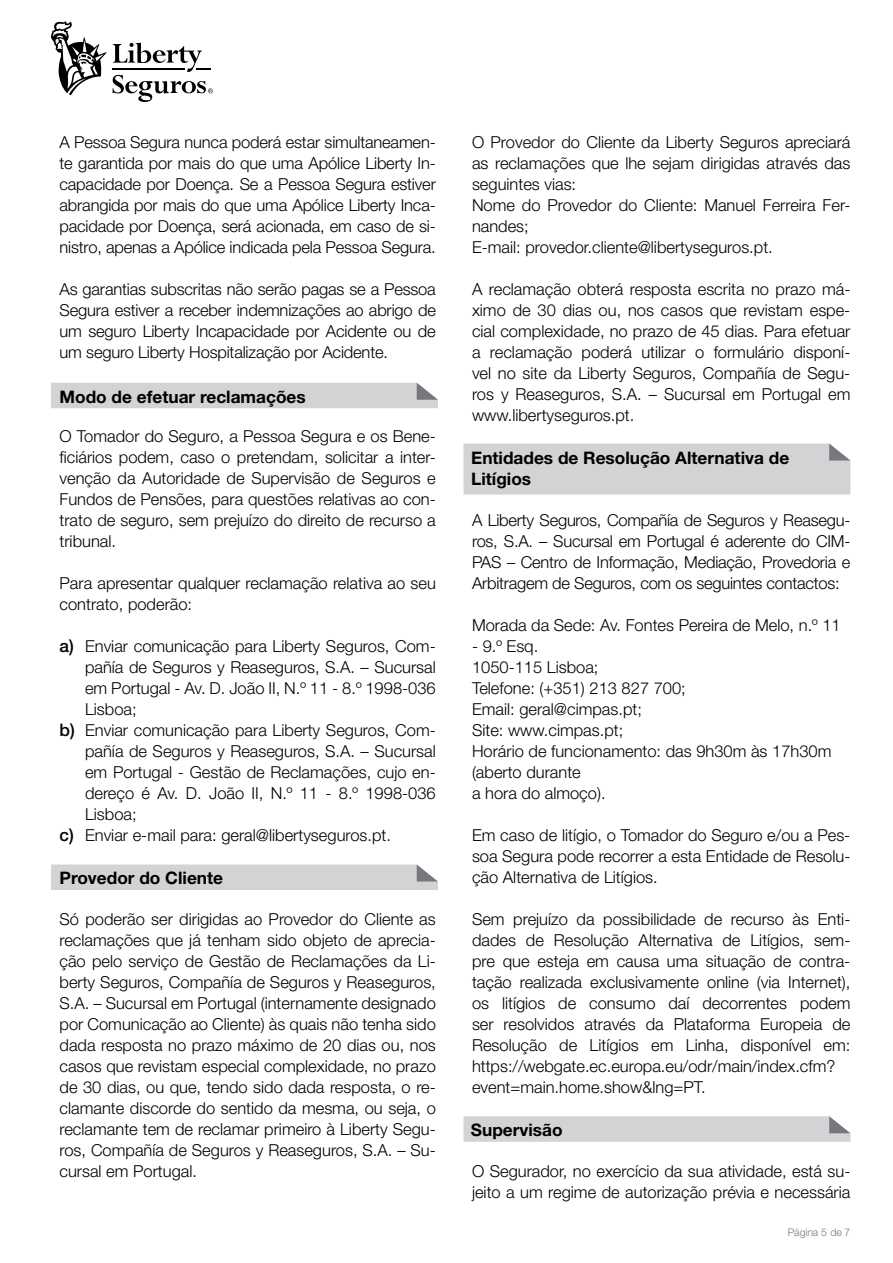
<style>
.page{position:relative;width:893px;height:1263px;background:#fff}
.page>*{position:absolute;margin:0;border:0;box-sizing:border-box;transform-origin:0 0}
.t1{font:700 17.25px/21px "Helvetica Neue LT Std";color:#000}
.t2{font:300 16.5px/21px "Helvetica Neue LT Std";color:#000;text-align:justify}
.t3{font:300 10.5px "Helvetica Neue LT Std";letter-spacing:-.005em;color:#77787b}
.s1{font-weight:500;font-size:17.25px}
</style>
<div class="page">
<hr style="left:112px;top:68px;width:72px;height:1px;background:#000">
<svg style="left:51px;top:21px;width:56px;height:74px"></svg>
<svg style="left:113px;top:43px;width:100px;height:59px"></svg>
<svg style="left:463px;top:1116px;width:387px;height:26px;background:#d1d2d3"></svg>
<div style="left:51px;top:383px;width:387px;height:25px;background:#d1d3d4"></div>
<svg style="left:51px;top:864px;width:387px;height:26px;background:#d1d3d4"></svg>
<div style="left:463px;top:443px;width:387px;height:52px;background:#d1d3d4"></div>
<p class="t2" style="left:60px;top:131px;width:378px">A Pessoa Segura nunca poderá estar simultaneamen&shy;te garantida por mais do que uma Apólice Liberty In&shy;capacidade por Doença. Se a Pessoa Segura estiver abrangida por mais do que uma Apólice Liberty Inca&shy;pacidade por Doença, será acionada, em caso de si&shy;nistro, apenas a Apólice indicada pela Pessoa Segura.</p>
<p class="t2" style="left:60px;top:278px;width:378px">As garantias subscritas não serão pagas se a Pessoa Segura estiver a receber indemnizações ao abrigo de um seguro Liberty Incapacidade por Acidente ou de um seguro Liberty Hospitalização por Acidente.</p>
<p class="t1" style="left:60px;top:386px;width:248px">Modo de efetuar reclamações</p>
<p class="t2" style="left:60px;top:425px;width:378px">O Tomador do Seguro, a Pessoa Segura e os Bene&shy;ficiários podem, caso o pretendam, solicitar a inter&shy;venção da Autoridade de Supervisão de Seguros e Fundos de Pensões, para questões relativas ao con&shy;trato de seguro, sem prejuízo do direito de recurso a tribunal.</p>
<p class="t2" style="left:60px;top:572px;width:378px">Para apresentar qualquer reclamação relativa ao seu contrato, poderão:</p>
<p class="t2" style="left:60px;top:635px;width:378px"><span class="s1">a)</span> Enviar comunicação para Liberty Seguros, Com-</p>
<p class="t2" style="left:85px;top:656px;width:352px">pañía de Seguros y Reaseguros, S.A. – Sucursal</p>
<p class="t2" style="left:85px;top:677px;width:352px">em Portugal - Av. D. João II, N.º 11 - 8.º 1998-036</p>
<p class="t2" style="left:85px;top:698px;width:53px">Lisboa;</p>
<p class="t2" style="left:60px;top:719px;width:378px"><span class="s1">b)</span> Enviar comunicação para Liberty Seguros, Com-</p>
<p class="t2" style="left:85px;top:740px;width:352px">pañía de Seguros y Reaseguros, S.A. – Sucursal</p>
<p class="t2" style="left:85px;top:761px;width:352px">em Portugal - Gestão de Reclamações, cujo en-</p>
<p class="t2" style="left:85px;top:782px;width:352px">dereço é Av. D. João II, N.º 11 - 8.º 1998-036</p>
<p class="t2" style="left:85px;top:803px;width:53px">Lisboa;</p>
<p class="t2" style="left:60px;top:824px;width:333px"><span class="s1">c)</span> Enviar e-mail para: geral@libertyseguros.pt.</p>
<p class="t1" style="left:60px;top:867px;width:165px">Provedor do Cliente</p>
<p class="t2" style="left:60px;top:908px;width:378px">Só poderão ser dirigidas ao Provedor do Cliente as reclamações que já tenham sido objeto de aprecia&shy;ção pelo serviço de Gestão de Reclamações da Li&shy;berty Seguros, Compañía de Seguros y Reaseguros, S.A. – Sucursal em Portugal (internamente designado por Comunicação ao Cliente) às quais não tenha sido dada resposta no prazo máximo de 20 dias ou, nos casos que revistam especial complexidade, no prazo de 30 dias, ou que, tendo sido dada resposta, o re&shy;clamante discorde do sentido da mesma, ou seja, o reclamante tem de reclamar primeiro à Liberty Segu&shy;ros, Compañía de Seguros y Reaseguros, S.A. – Su&shy;cursal em Portugal.</p>
<p class="t2" style="left:472px;top:131px;width:380px;text-align:left">O Provedor do Cliente da Liberty Seguros apreciará as reclamações que lhe sejam dirigidas através das seguintes vias:<br>Nome do Provedor do Cliente: Manuel Ferreira Fer&shy;nandes;<br>E-mail: provedor.cliente@libertyseguros.pt.</p>
<p class="t2" style="left:472px;top:278px;width:380px">A reclamação obterá resposta escrita no prazo má&shy;ximo de 30 dias ou, nos casos que revistam espe&shy;cial complexidade, no prazo de 45 dias. Para efetuar a reclamação poderá utilizar o formulário disponí&shy;vel no site da Liberty Seguros, Compañía de Segu&shy;ros y Reaseguros, S.A. – Sucursal em Portugal em www.libertyseguros.pt.</p>
<p class="t1" style="left:471px;top:446px;width:320px">Entidades de Resolução Alternativa de<br>Litígios</p>
<p class="t2" style="left:472px;top:509px;width:380px">A Liberty Seguros, Compañía de Seguros y Reasegu&shy;ros, S.A. – Sucursal em Portugal é aderente do CIM-PAS – Centro de Informação, Mediação, Provedoria e Arbitragem de Seguros, com os seguintes contactos:</p>
<p class="t2" style="left:472px;top:614px;width:370px">Morada da Sede: Av. Fontes Pereira de Melo, n.º 11</p>
<p class="t2" style="left:472px;top:635px;width:361px;text-align:left">- 9.º Esq.<br>1050-115 Lisboa;<br>Telefone: (+351) 213 827 700;<br>Email: geral@cimpas.pt;<br>Site: www.cimpas.pt;<br>Horário de funcionamento: das 9h30m às 17h30m (aberto durante<br>a hora do almoço).</p>
<p class="t2" style="left:472px;top:824px;width:380px">Em caso de litígio, o Tomador do Seguro e/ou a Pes&shy;soa Segura pode recorrer a esta Entidade de Resolu&shy;ção Alternativa de Litígios.</p>
<p class="t2" style="left:472px;top:908px;width:380px;text-align:left">Sem prejuízo da possibilidade de recurso às Enti&shy;dades de Resolução Alternativa de Litígios, sem&shy;pre que esteja em causa uma situação de contra&shy;tação realizada exclusivamente online (via Internet), os litígios de consumo daí decorrentes podem ser resolvidos através da Plataforma Europeia de Resolução de Litígios em Linha, disponível em: https://webgate.ec.europa.eu/odr/main/index.cfm? event=main.home.show&amp;lng=PT.</p>
<p class="t1" style="left:471px;top:1119px;width:93px">Supervisão</p>
<p class="t2" style="left:472px;top:1160px;width:380px">O Segurador, no exercício da sua atividade, está su&shy;jeito a um regime de autorização prévia e necessária</p>
<p class="t3" style="left:788px;top:1226px;width:64px">Página 5 de 7</p>
</div>
